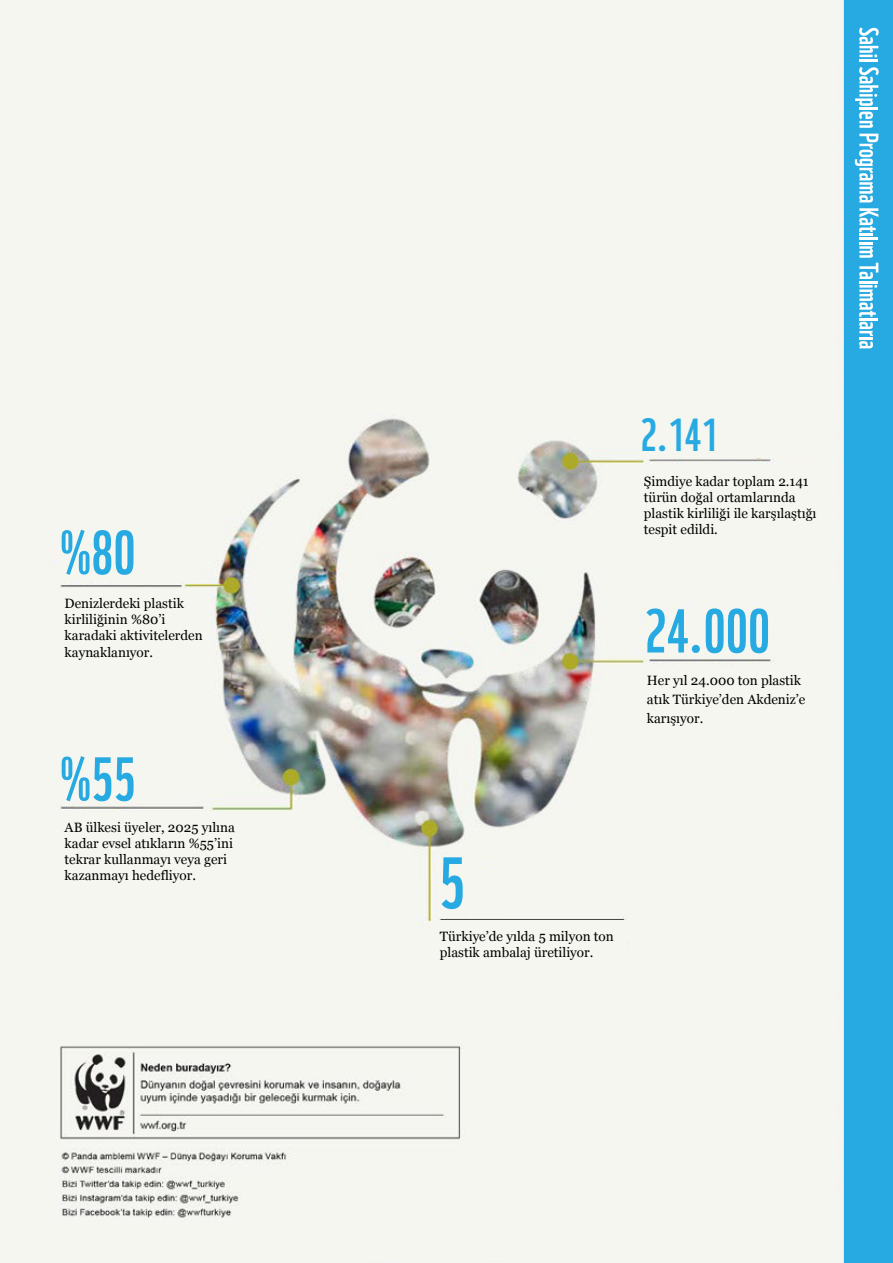
<style>
.page{position:relative;width:893px;height:1263px;background:#fff}
.page>*{position:absolute;margin:0;border:0;box-sizing:border-box;transform-origin:0 0}
.t1{font:70.5px "WWF";color:#27aae1}
.t2{font:60px "WWF";color:#27aae1}
.t3{font:45px "WWF";color:#27aae1}
.t4{font:13.5px/16.2px "Georgia";color:#000}
</style>
<div class="page">
<img style="left:0;top:0;width:834px;height:1263px">
<div style="left:834px;top:0;width:59px;height:1263px;background:linear-gradient(to bottom,#f6f5f2,#f5f6f2)"></div>
<div style="left:438px;top:869px;width:71px;height:48px;background:#f5f6f0"></div>
<div style="left:640px;top:397px;width:186px;height:62px;background:#f5f6f0"></div>
<div style="left:57px;top:520px;width:140px;height:62px;background:#f5f6f0"></div>
<div style="left:28px;top:742px;width:140px;height:62px;background:#f5f6f0"></div>
<div style="left:844px;top:0;width:49px;height:1263px;background:#27aae1"></div>
<div style="left:29px;top:62px;width:385px;height:299px;background:#f5f6f0"></div>
<div style="left:390px;top:1px;width:385px;height:299px;background:#f5f6f0"></div>
<div style="left:439px;top:868px;width:71px;height:48px;background:#f5f6f0"></div>
<div style="left:647px;top:610px;width:128px;height:49px;background:#f5f6f0"></div>
<div style="left:641px;top:396px;width:186px;height:62px;background:#f5f6f0"></div>
<div style="left:58px;top:520px;width:140px;height:61px;background:#f5f6f0"></div>
<div style="left:29px;top:742px;width:140px;height:61px;background:#f5f6f0"></div>
<div style="left:58px;top:811px;width:194px;height:94px;background:#f5f6f0"></div>
<div style="left:58px;top:588px;width:151px;height:93px;background:#f5f6f0"></div>
<div style="left:433px;top:921px;width:194px;height:93px;background:#f5f6f0"></div>
<div style="left:619px;top:665px;width:194px;height:77px;background:#f5f6f0"></div>
<div style="left:647px;top:464px;width:171px;height:77px;background:#f5f6f0"></div>
<svg style="left:859px;top:27px;width:20px;height:34px"></svg>
<svg style="left:855px;top:67px;width:24px;height:39px"></svg>
<hr style="left:859px;top:107px;width:19px;height:3px;background:#fff">
<svg style="left:859px;top:112px;width:14px;height:16px"></svg>
<svg style="left:855px;top:134px;width:23px;height:68px"></svg>
<svg style="left:859px;top:208px;width:19px;height:24px"></svg>
<hr style="left:859px;top:233px;width:14px;height:3px;background:#fff">
<svg style="left:859px;top:238px;width:19px;height:110px"></svg>
<h2 class="t2" style="left:60px;top:506px;width:77px">%80</h2>
<p class="t4" style="left:65px;top:595px;width:140px">Denizlerdeki plastik kirliliğinin %80’i karadaki aktivitelerden kaynaklanıyor.</p>
<h2 class="t2" style="left:60px;top:732px;width:77px">%55</h2>
<p class="t4" style="left:65px;top:818px;width:172px">AB ülkesi üyeler, 2025 yılına kadar evsel atıkların %55’ini tekrar kullanmayı veya geri kazanmayı hedefliyor.</p>
<h3 class="t3" style="left:641px;top:399px;width:79px">2.141</h3>
<h3 class="t3" style="left:656px;top:400px;width:116px">,2 milyon</h3>
<p class="t4" style="left:644px;top:472px;width:174px">Şimdiye kadar toplam 2.141 türün doğal ortamlarında plastik kirliliği ile karşılaştığı tespit edildi.</p>
<h2 class="t2" style="left:645px;top:584px;width:127px">24.000</h2>
<h2 class="t2" style="left:644px;top:584px;width:83px">338</h2>
<p class="t4" style="left:647px;top:670px;width:160px;line-height:19.2px">Her yıl 24.000 ton plastik atık Türkiye’den Akdeniz’e karışıyor.</p>
<h1 class="t1" style="left:439px;top:828px;width:28px">5</h1>
<p class="t4" style="left:440px;top:928px;width:176px">Türkiye’de yılda 5 milyon ton plastik ambalaj üretiliyor.</p>
</div>
